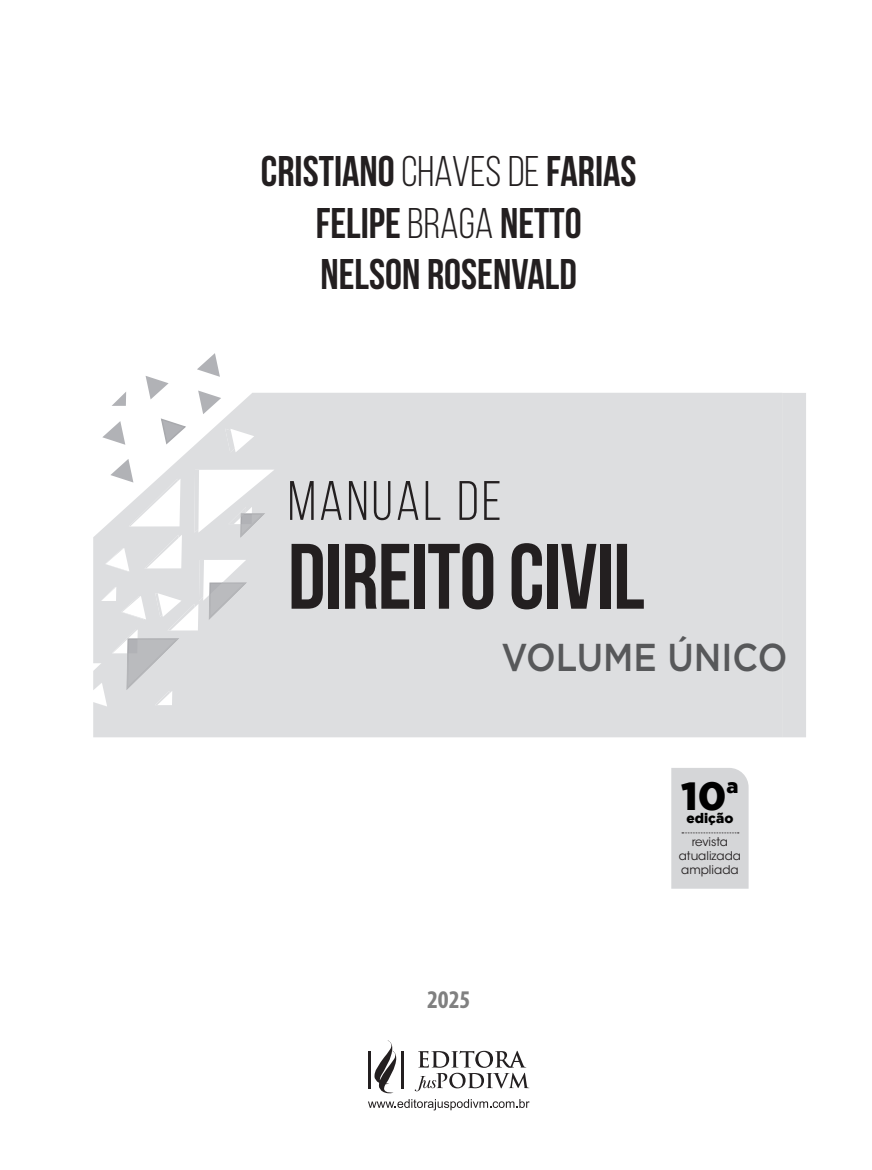
<style>
.page{position:relative;width:872px;height:1170px;background:#fff}
.page>*{position:absolute;margin:0;border:0;box-sizing:border-box;transform-origin:0 0}
.t1{font:700 92.55px "Bebas Neue";letter-spacing:-.01em;color:#231f20}
.t2{font:55.5px "Bebas Neue";letter-spacing:.06em;color:#231f20}
.t3{font:700 42.9px/51.3px "Bebas Neue";color:#231f20;text-align:center}
.t4{font:900 39.3px "Gotham";color:#000}
.t5{font:500 38.85px "Gotham";color:#57585a;scale:.9 1}
.t6{font:700 condensed 25.5px "Myriad Pro";color:#808080}
.t7{font:900 13.8px "Gotham";color:#000}
.t8{font:12px/13.6px "ITC Avant Garde Std";color:#231f20;text-align:center}
.s1{font-weight:400}
</style>
<div class="page">
<svg style="left:368px;top:1040px;width:161px;height:70px"></svg>
<div style="left:671px;top:768px;width:77px;height:120px;background:#d5d6d8"></div>
<svg style="left:198px;top:390px;width:7px;height:3px"></svg>
<svg style="left:146px;top:376px;width:23px;height:17px"></svg>
<svg style="left:197px;top:353px;width:23px;height:24px"></svg>
<div style="left:782px;top:393px;width:24px;height:344px;background:#dddee0"></div>
<svg style="left:93px;top:393px;width:689px;height:344px;background:#dfe0e2"></svg>
<svg style="left:126px;top:638px;width:53px;height:52px;background:#cacbce"></svg>
<svg style="left:240px;top:513px;width:25px;height:25px"></svg>
<svg style="left:209px;top:582px;width:38px;height:38px"></svg>
<p class="t3" style="left:261px;top:145px;width:377px">CRISTIANO <span class="s1">CHAVES DE</span>FARIAS<br>FELIPE <span class="s1">BRAGA</span> NETTO<br>NELSON ROSENVALD</p>
<p class="t2" style="left:288px;top:471px;width:215px">MANUAL DE</p>
<h1 class="t1" style="left:288px;top:526px;width:358px">DIREITO CIVIL</h1>
<p class="t5" style="left:501px;top:631px;width:319px">VOLUME ÚNICO</p>
<p class="t6" style="left:427px;top:983px;width:45px">2025</p>
<p class="t4" style="left:681px;top:773px;width:59px">10<sup>a</sup></p>
<p class="t7" style="left:686px;top:810px;width:48px">edição</p>
<p class="t8" style="left:679px;top:835px;width:64px">revista atualizada ampliada</p>
</div>
